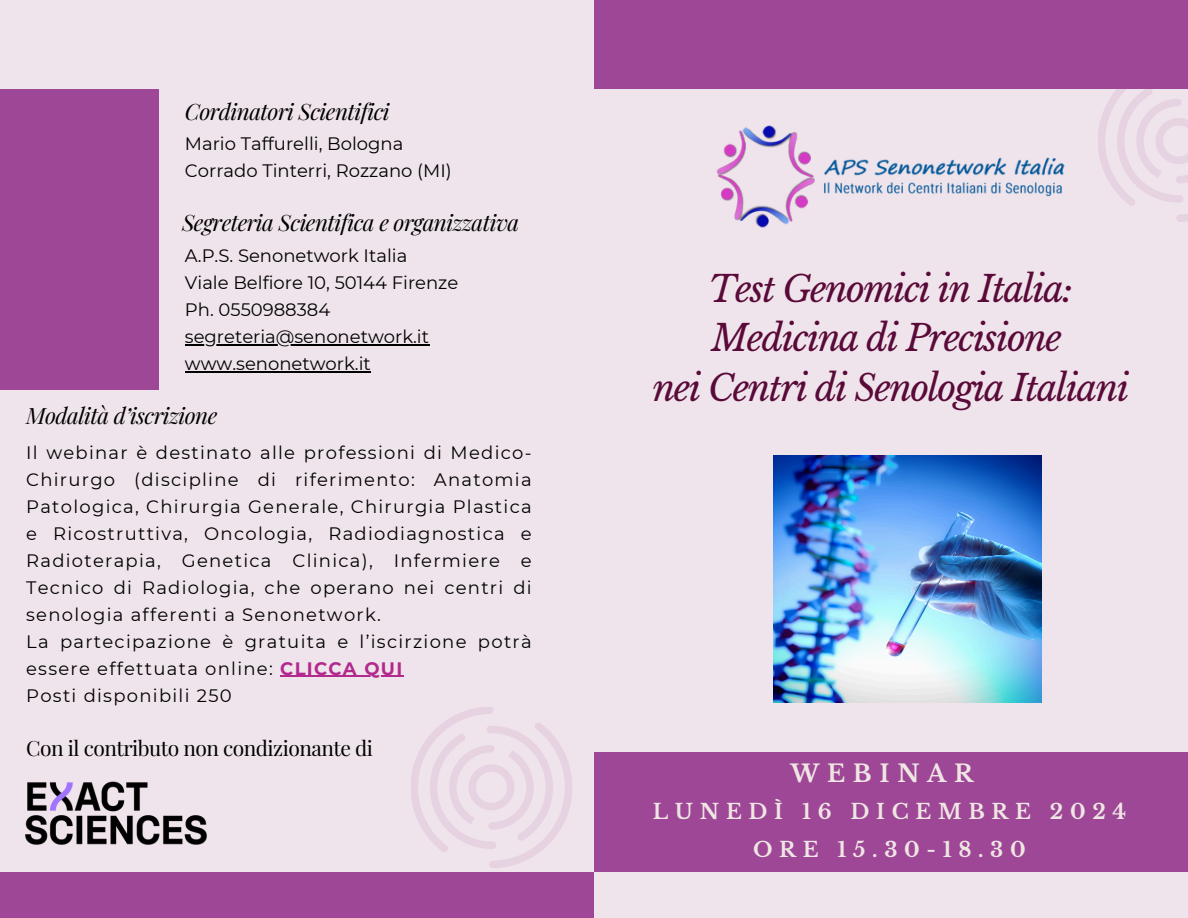
<style>
.page{position:relative;width:1188px;height:918px;background:#efe4eb}
.page>*{position:absolute;margin:0;border:0;box-sizing:border-box;transform-origin:0 0}
.t1{font:italic 36px/49.5px "Libre Baskerville";letter-spacing:-.04em;color:#5a0a39;text-align:center}
.t2{font:700 23.7px "Libre Baskerville";letter-spacing:.325em;color:#efe6e4}
.t3{font:italic 22.5px "Playfair Display";letter-spacing:-.025em;color:#000}
.t4{font:21px "Playfair Display";letter-spacing:-.025em;color:#000}
.t5{font:700 20.7px/38.2px "Libre Baskerville";letter-spacing:.325em;color:#efe6e4;text-align:center}
.t6{font:18px/27px "Montserrat";color:#000;text-align:justify}
.t7{font:18px/27px "Montserrat";letter-spacing:.07em;color:#000}
.s1{font-weight:700;color:#b3298d}
</style>
<div class="page">
<img style="left:773px;top:456px;width:268px;height:246px">
<div style="left:0;top:89px;width:159px;height:301px;background:#9f4797"></div>
<div style="left:594px;top:752px;width:594px;height:120px;background:#9f4797"></div>
<div style="left:0;top:872px;width:594px;height:46px;background:#9f4797"></div>
<div style="left:594px;top:0;width:594px;height:89px;background:#9f4797"></div>
<img style="left:25px;top:781px;width:182px;height:64px">
<svg style="left:1098px;top:89px;width:90px;height:133px"></svg>
<svg style="left:411px;top:707px;width:161px;height:161px"></svg>
<img style="left:716px;top:125px;width:349px;height:103px">
<hr style="left:185px;top:344px;width:244px;height:1px;background:#000">
<hr style="left:185px;top:371px;width:186px;height:1px;background:#000">
<hr style="left:280px;top:676px;width:124px;height:1px;background:#b3298d">
<p class="t3" style="left:185px;top:95px;width:206px">Cordinatori Scientifici</p>
<p class="t6" style="left:185px;top:130px;width:220px">Mario Taffurelli, Bologna</p>
<p class="t6" style="left:185px;top:157px;width:268px">Corrado Tinterri, Rozzano (MI)</p>
<p class="t3" style="left:182px;top:207px;width:339px">Segreteria Scientifica e organizzativa</p>
<p class="t6" style="left:185px;top:242px;width:224px">A.P.S. Senonetwork Italia</p>
<p class="t6" style="left:185px;top:269px;width:275px">Viale Belfiore 10, 50144 Firenze</p>
<h1 class="t6" style="left:185px;top:296px;width:147px">Ph. 0550988384</h1>
<h3 class="t6" style="left:185px;top:323px;width:246px">segreteria@senonetwork.it</h3>
<p class="t6" style="left:185px;top:350px;width:187px">www.senonetwork.it</p>
<h3 class="t3" style="left:26px;top:400px;width:193px">Modalità d’iscrizione</h3>
<p class="t6" style="left:26px;top:439px;width:507px">Il webinar è destinato alle professioni di Medico-Chirurgo (discipline di riferimento: Anatomia Patologica, Chirurgia Generale, Chirurgia Plastica e Ricostruttiva, Oncologia, Radiodiagnostica e Radioterapia, Genetica Clinica), Infermiere e Tecnico di Radiologia, che operano nei centri di senologia afferenti a Senonetwork.</p>
<p class="t7" style="left:26px;top:628px;width:507px">La partecipazione è gratuita e l’iscirzione potrà essere effettuata online: <span class="s1">CLICCA QUI</span></p>
<p class="t7" style="left:26px;top:682px;width:207px">Posti disponibili 250</p>
<h3 class="t4" style="left:26px;top:733px;width:348px">Con il contributo non condizionante di</h3>
<p class="t1" style="left:653px;top:264px;width:478px">Test Genomici in Italia:<br>Medicina di Precisione<br>nei Centri di Senologia Italiani</p>
<p class="t2" style="left:790px;top:759px;width:184px">WEBINAR</p>
<p class="t5" style="left:653px;top:793px;width:475px">LUNEDÌ 16 DICEMBRE 2024<br>ORE 15.30-18.30</p>
</div>
